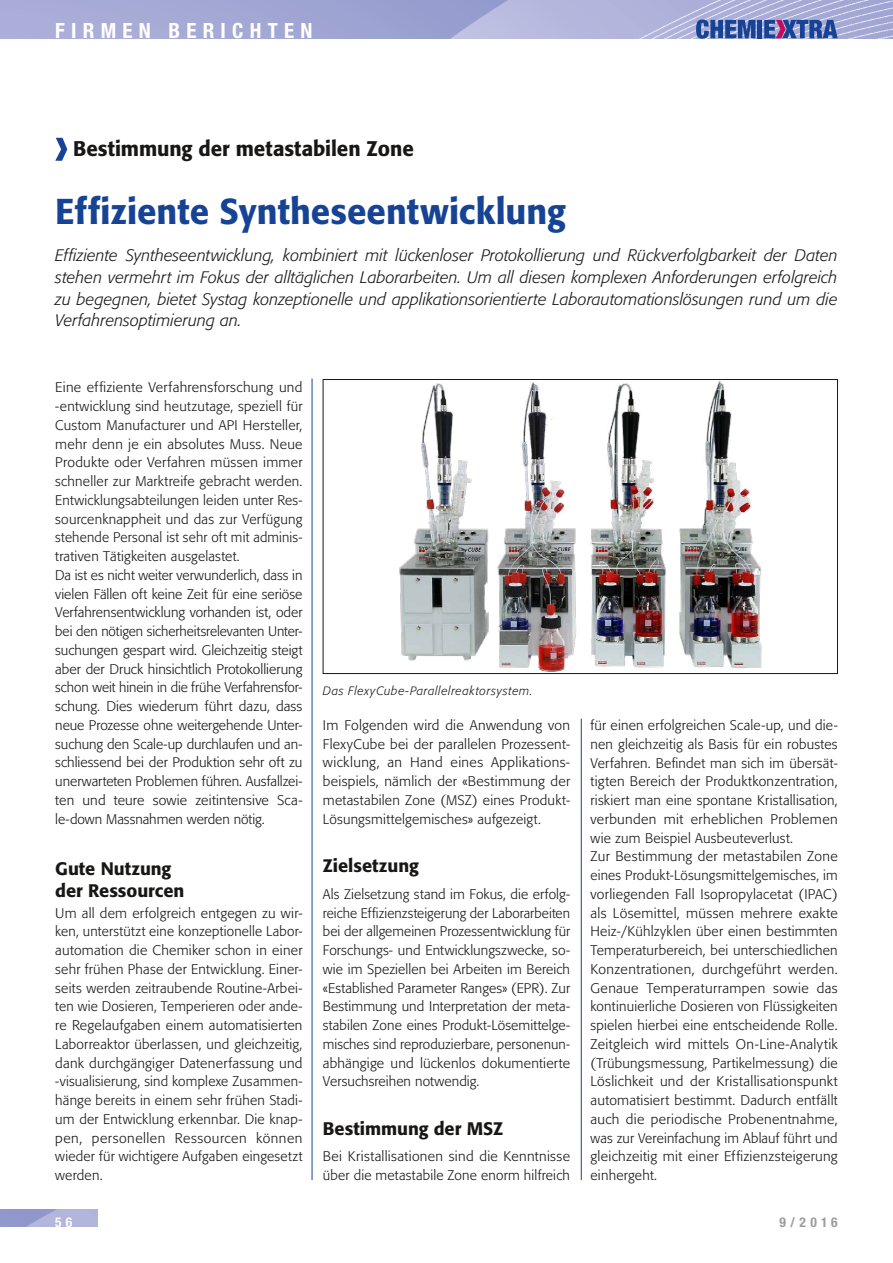
<style>
.page{position:relative;width:893px;height:1263px;background:#fff}
.page>*{position:absolute;margin:0;border:0;box-sizing:border-box;transform-origin:0 0}
.t1{font:500 35.7px "Formata";color:#174395}
.t2{font:500 21px "Formata";letter-spacing:-.005em;color:#181716}
.t3{font:700 condensed 21px "Helvetica Neue LT Std";letter-spacing:.3em;color:#fff}
.t4{font:500 18px/21.6px "Formata";color:#181716}
.t5{font:italic 300 16.5px/21.8px "Formata";letter-spacing:.005em;color:#181716;text-align:justify}
.t6{font:300 13.8px/18.8px "Formata";letter-spacing:.015em;color:#181716}
.t7{font:700 condensed 13.5px "Helvetica Neue";color:#9c9c9d}
.t8{font:700 condensed 13.5px "Helvetica Neue";color:#fff}
.t9{font:700 condensed 13.5px "Helvetica Neue LT Std";color:#fff}
.t10{font:italic 300 12px "Formata";letter-spacing:.055em;color:#181716}
.s1{font-family:"Helvetica Neue LT Std"}
</style>
<div class="page">
<img style="left:0;top:1210px;width:98px;height:17px">
<img style="left:0;top:0;width:893px;height:38px">
<svg style="left:696px;top:20px;width:59px;height:19px"></svg>
<div style="left:757px;top:20px;width:5px;height:18px;background:#174395"></div>
<svg style="left:764px;top:20px;width:74px;height:18px"></svg>
<svg style="left:55px;top:138px;width:12px;height:23px"></svg>
<img style="left:400px;top:381px;width:362px;height:291px">
<div style="left:323px;top:379px;width:515px;height:295px;border:1px solid #181716"></div>
<hr style="left:312px;top:378px;width:1px;height:802px;background:#174395">
<hr style="left:581px;top:719px;width:1px;height:461px;background:#174395">
<h2 class="t3" style="left:55px;top:18px;width:259px">FIRMEN BERICHTEN</h2>
<h2 class="t2" style="left:73px;top:136px;width:342px">Bestimmung der metastabilen Zone</h2>
<h1 class="t1" style="left:55px;top:189px;width:512px">Effiziente Syntheseentwicklung</h1>
<p class="t5" style="left:55px;top:245px;width:784px">Effiziente Syntheseentwicklung, kombiniert mit lückenloser Protokollierung und Rückverfolgbarkeit der Daten stehen vermehrt im Fokus der alltäglichen Laborarbeiten. Um all diesen komplexen Anforderungen erfolgreich zu begegnen, bietet Systag konzeptionelle und applikationsorientierte Laborautomationslösungen rund um die Verfahrensoptimierung an.</p>
<p class="t6" style="left:55px;top:378px;width:249px">Eine effiziente Verfahrensforschung und -entwicklung sind heutzutage, speziell für Custom Manufacturer und API Hersteller, mehr denn je ein absolutes Muss. Neue Produkte oder Verfahren müssen immer schneller zur Marktreife gebracht werden.<br>Entwicklungsabteilungen leiden unter Res&shy;sourcenknappheit und das zur Verfügung stehende Personal ist sehr oft mit adminis&shy;trativen Tätigkeiten ausgelastet.<br>Da ist es nicht weiter verwunderlich, dass in vielen Fällen oft keine Zeit für eine seriöse Verfahrensentwicklung vorhanden ist, oder bei den nötigen sicherheitsrelevanten Unter&shy;suchungen gespart wird. Gleichzeitig steigt aber der Druck hinsichtlich Protokollierung schon weit hinein in die frühe Verfahrensfor&shy;schung. Dies wiederum führt dazu, dass neue Prozesse ohne weitergehende Unter&shy;suchung den Scale-up durchlaufen und an&shy;schliessend bei der Produktion sehr oft zu unerwarteten Problemen führen. Ausfallzei&shy;ten und teure sowie zeit intensive Sca&shy;le-down Massnahmen werden nötig.</p>
<h3 class="t4" style="left:55px;top:858px;width:131px">Gute Nutzung der Ressourcen</h3>
<p class="t6" style="left:55px;top:903px;width:249px;text-align:justify">Um all dem erfolgreich entgegen zu wir&shy;ken, unterstützt eine konzeptionelle Labor&shy;automation die Chemiker schon in einer sehr frühen Phase der Entwicklung. Einer&shy;seits werden zeitraubende Routine-Arbei&shy;ten wie Dosieren, Temperieren oder ande&shy;re Regelaufgaben einem automatisierten Laborreaktor überlassen, und gleichzeitig, dank durchgängiger Datenerfassung und -visualisierung, sind komplexe Zusammen&shy;hänge bereits in einem sehr frühen Stadi&shy;um der Entwicklung erkennbar. Die knap&shy;pen, personellen Ressourcen können wieder für wichtigere Aufgaben eingesetzt werden.</p>
<p class="t10" style="left:323px;top:684px;width:211px">Das FlexyCube-Parallelreaktorsystem.</p>
<p class="t6" style="left:323px;top:716px;width:249px;text-align:justify">Im Folgenden wird die Anwendung von FlexyCube bei der parallelen Prozessent&shy;wicklung, an Hand eines Applikations&shy;beispiels, nämlich der «Bestimmung der metastabilen Zone (MSZ) eines Produkt-Lösungsmittelgemisches» aufgezeigt.</p>
<h3 class="t4" style="left:323px;top:855px;width:97px">Zielsetzung</h3>
<p class="t6" style="left:323px;top:885px;width:249px;text-align:justify">Als Zielsetzung stand im Fokus, die erfolg&shy;reiche Effizienzsteigerung der Laborarbeiten bei der allgemeinen Prozessentwicklung für Forschungs- und Entwicklungszwecke, so&shy;wie im Speziellen bei Arbeiten im Bereich «Established Parameter Ranges» (EPR). Zur Bestimmung und Interpretation der meta&shy;stabilen Zone eines Produkt-Lösemittelge&shy;misches sind reproduzierbare, personenun&shy;abhängige und lückenlos dokumentierte Versuchsreihen notwendig.</p>
<h3 class="t4" style="left:323px;top:1117px;width:182px">Bestimmung der MSZ</h3>
<p class="t6" style="left:323px;top:1147px;width:249px">Bei Kristallisationen sind die Kenntnisse über die metastabile Zone enorm hilfreich</p>
<p class="t6" style="left:590px;top:716px;width:249px">für einen erfolgreichen Scale-up, und die&shy;nen gleichzeitig als Basis für ein robustes Verfahren. Befindet man sich im übersät&shy;tigten Bereich der Produktkonzentration, riskiert man eine spontane Kristallisation, verbunden mit erheblichen Problemen wie zum Beispiel Ausbeuteverlust.<br>Zur Bestimmung der metastabilen Zone eines Produkt-Lösungsmittelgemisches, im vorliegenden Fall Isopropylacetat (IPAC) als Lösemittel, müssen mehrere exakte Heiz-/Kühlzyklen über einen bestimmten Temperaturbereich, bei unterschiedlichen Konzentrationen, durchgeführt werden.<br>Genaue Temperaturrampen sowie das kontinuierliche Dosieren von Flüssigkeiten spielen hierbei eine entscheidende Rolle.<br>Zeitgleich wird mittels On-Line-Analytik (Trübungsmessung, Partikelmessung) die Löslichkeit und der Kristallisationspunkt automatisiert bestimmt. Dadurch entfällt auch die periodische Probenentnahme, was zur Vereinfachung im Ablauf führt und gleichzeitig mit einer Effizienzsteigerung einhergeht.</p>
<p class="t9" style="left:55px;top:1214px;width:8px">2</p>
<p class="t7" style="left:761px;top:1214px;width:78px"><span class="s1">7-8</span>9/2016</p>
<p class="t8" style="left:55px;top:1214px;width:19px">5 6</p>
</div>
